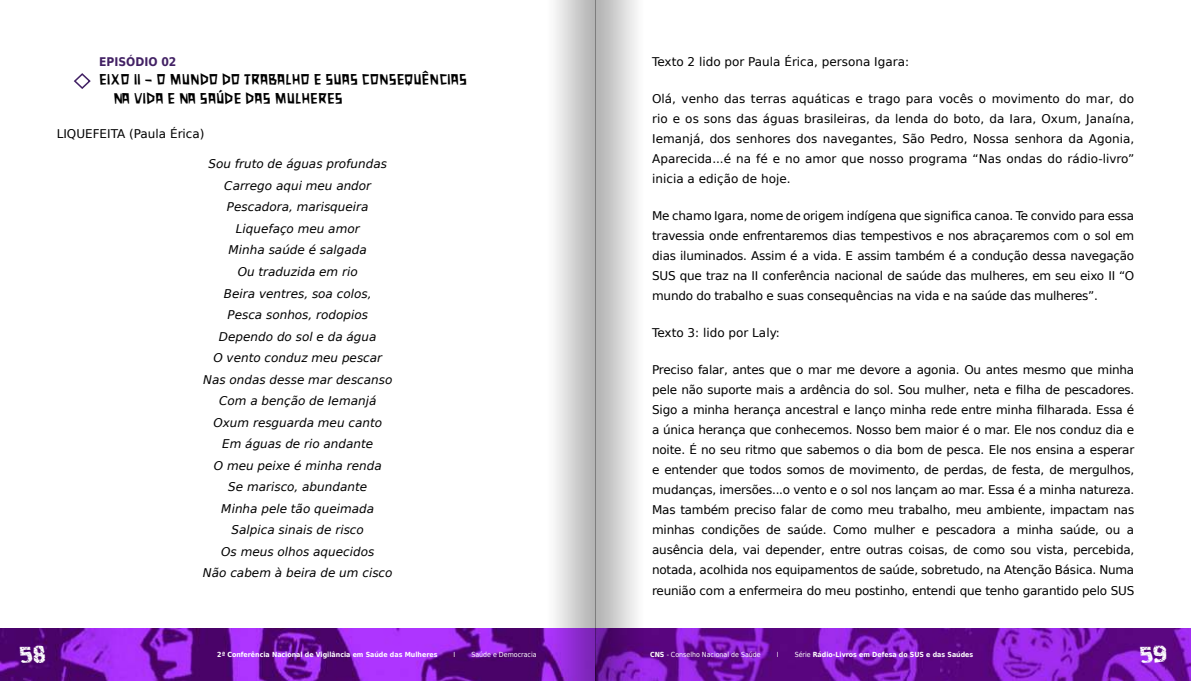
<style>
.page{position:relative;width:1191px;height:681px;background:#fff}
.page>*{position:absolute;margin:0;border:0;box-sizing:border-box;transform-origin:0 0}
.t1{font:24px "Cordel Encarnado";color:#fff}
.t2{font:16px/19.2px "Xilosa";color:#000}
.t3{font:12px/20px "DejaVu Sans";letter-spacing:-.015em;color:#000;text-align:justify}
.t4{font:italic 12px/21.5px "DejaVu Sans";color:#000;text-align:center}
.t5{font:700 12px "DejaVu Sans Condensed";color:#422164}
.t6{font:700 7px "DejaVu Sans Condensed";color:#fff}
.t7{font:7px "DejaVu Sans Condensed";color:#fff}
.s1{font-weight:700}
.s2{font-weight:400}
</style>
<div class="page">
<img style="left:0;top:628px;width:1191px;height:52px">
<img style="left:546px;top:0;width:99px;height:680px">
<svg style="left:73px;top:73px;width:18px;height:16px"></svg>
<p class="t5" style="left:99px;top:52px;width:79px">EPISÓDIO 02</p>
<h2 class="t2" style="left:113px;top:70px;width:355px;text-indent:-14px">EIXO II - O MUNDO DO TRABALHO E SUAS CONSEQUÊNCIAS<br>NA VIDA E NA SAÚDE DAS MULHERES</h2>
<p class="t3" style="left:57px;top:124px;width:149px">LIQUEFEITA (Paula Érica)</p>
<p class="t4" style="left:203px;top:153px;width:191px">Sou fruto de águas profundas<br>Carrego aqui meu andor<br>Pescadora, marisqueira<br>Liquefaço meu amor<br>Minha saúde é salgada<br>Ou traduzida em rio<br>Beira ventres, soa colos,<br>Pesca sonhos, rodopios<br>Dependo do sol e da água<br>O vento conduz meu pescar<br>Nas ondas desse mar descanso<br>Com a benção de Iemanjá<br>Oxum resguarda meu canto<br>Em águas de rio andante<br>O meu peixe é minha renda<br>Se marisco, abundante<br>Minha pele tão queimada<br>Salpica sinais de risco<br>Os meus olhos aquecidos<br>Não cabem à beira de um cisco</p>
<p class="t3" style="left:652px;top:51px;width:258px">Texto 2 lido por Paula Érica, persona Igara:</p>
<p class="t3" style="left:652px;top:88px;width:483px">Olá, venho das terras aquáticas e trago para vocês o movimento do mar, do rio e os sons das águas brasileiras, da lenda do boto, da Iara, Oxum, Janaína, Iemanjá, dos senhores dos navegantes, São Pedro, Nossa senhora da Agonia, Aparecida...é na fé e no amor que nosso programa “Nas ondas do rádio-livro” inicia a edição de hoje.</p>
<p class="t3" style="left:652px;top:205px;width:483px">Me chamo Igara, nome de origem indígena que significa canoa. Te convido para essa travessia onde enfrentaremos dias tempestivos e nos abraçaremos com o sol em dias iluminados. Assim é a vida. E assim também é a condução dessa navegação SUS que traz na II conferência nacional de saúde das mulheres, em seu eixo II “O mundo do trabalho e suas consequências na vida e na saúde das mulheres”.</p>
<p class="t3" style="left:652px;top:322px;width:129px">Texto 3: lido por Laly:</p>
<p class="t3" style="left:652px;top:359px;width:483px">Preciso falar, antes que o mar me devore a agonia. Ou antes mesmo que minha pele não suporte mais a ardência do sol. Sou mulher, neta e filha de pescadores.<br>Sigo a minha herança ancestral e lanço minha rede entre minha filharada. Essa é a única herança que conhecemos. Nosso bem maior é o mar. Ele nos conduz dia e noite. É no seu ritmo que sabemos o dia bom de pesca. Ele nos ensina a esperar e entender que todos somos de movimento, de perdas, de festa, de mergulhos, mudanças, imersões...o vento e o sol nos lançam ao mar. Essa é a minha natureza.<br>Mas também preciso falar de como meu trabalho, meu ambiente, impactam nas minhas condições de saúde. Como mulher e pescadora a minha saúde, ou a ausência dela, vai depender, entre outras coisas, de como sou vista, percebida, notada, acolhida nos equipamentos de saúde, sobretudo, na Atenção Básica. Numa reunião com a enfermeira do meu postinho, entendi que tenho garantido pelo SUS</p>
<h1 class="t1" style="left:19px;top:640px;width:28px">58</h1>
<p class="t6" style="left:217px;top:648px;width:222px">2ª Conferência Nacional de Vigilância em Saúde das Mulheres</p>
<p class="t7" style="left:453px;top:648px;width:3px">I</p>
<p class="t7" style="left:471px;top:648px;width:67px">Saúde e Democracia</p>
<p class="t7" style="left:650px;top:648px;width:112px"><span class="s1">CNS</span> - Conselho Nacional de Saúde</p>
<p class="t7" style="left:777px;top:648px;width:3px">I</p>
<p class="t6" style="left:794px;top:648px;width:180px"><span class="s2">Série</span> Rádio-Livros em Defesa do SUS e das Saúdes</p>
<h1 class="t1" style="left:1139px;top:640px;width:30px">59</h1>
</div>
